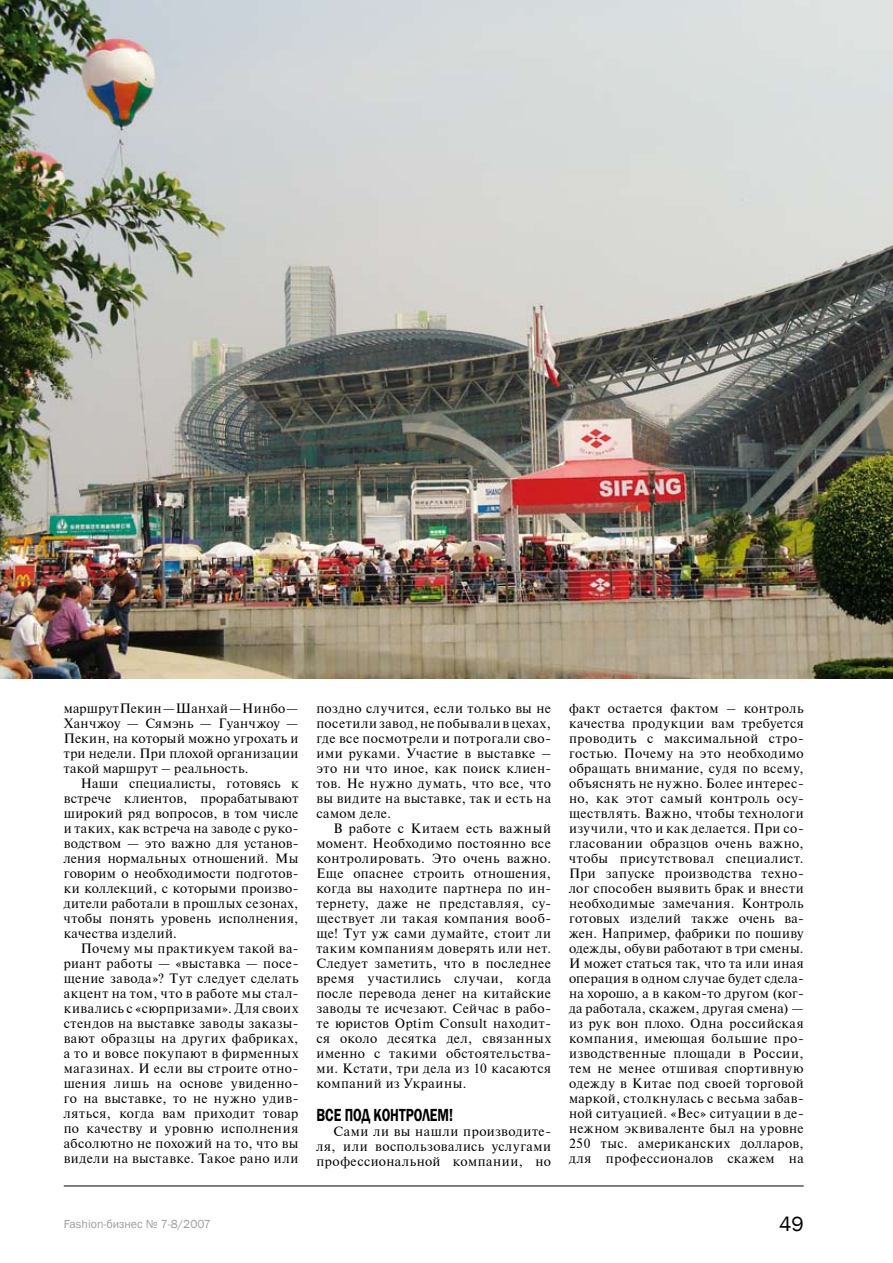
<style>
.page{position:relative;width:893px;height:1263px;background:#fff}
.page>*{position:absolute;margin:0;border:0;box-sizing:border-box;transform-origin:0 0}
.t1{font:21px "Franklin Gothic";color:#000}
.t2{font:600 18px "Franklin Gothic";color:#000;scale:.75 1}
.t3{font:13.5px/15px "Newton C";letter-spacing:.035em;color:#000;text-align:justify}
.t4{font:12px "Franklin Gothic";color:#9c9d9f}
</style>
<div class="page">
<hr style="left:64px;top:1185px;width:740px;height:1px;background:#000">
<img style="left:0;top:0;width:893px;height:678px">
<p class="t3" style="left:64px;top:701px;width:236px">маршрут Пекин — Шанхай — Нинбо — Ханчжоу — Сямэнь — Гуанчжоу — Пекин, на который можно угрохать и три недели. При плохой организации такой маршрут – реальность.</p>
<p class="t3" style="left:64px;top:776px;width:236px;text-indent:17px">Наши специалисты, готовясь к встрече клиентов, прорабатывают широкий ряд вопросов, в том числе и таких, как встреча на заводе с руко&shy;водством — это важно для установ&shy;ления нормальных отношений. Мы говорим о необходимости подготов&shy;ки коллекций, с которыми произво&shy;дители работали в прошлых сезонах, чтобы понять уровень исполнения, качества изделий.</p>
<p class="t3" style="left:64px;top:941px;width:236px;text-indent:17px">Почему мы практикуем такой ва&shy;риант работы — «выставка — посе&shy;щение завода»? Тут следует сделать акцент на том, что в работе мы стал&shy;кивались с «сюрпризами». Для своих стендов на выставке заводы заказы&shy;вают образцы на других фабриках, а то и вовсе покупают в фирменных магазинах. И если вы строите отно&shy;шения лишь на основе увиденно&shy;го на выставке, то не нужно удив&shy;ляться, когда вам приходит товар по качеству и уровню исполнения абсолютно не похожий на то, что вы видели на выставке. Такое рано или</p>
<p class="t3" style="left:316px;top:701px;width:236px">поздно случится, если только вы не посетили завод, не побывали в цехах, где все посмотрели и потрогали сво&shy;ими руками. Участие в выставке – это ни что иное, как поиск клиен&shy;тов. Не нужно думать, что все, что вы видите на выставке, так и есть на самом деле.</p>
<p class="t3" style="left:316px;top:821px;width:236px;text-indent:17px">В работе с Китаем есть важный момент. Необходимо постоянно все контролировать. Это очень важно.<br>Еще опаснее строить отношения, когда вы находите партнера по ин&shy;тернету, даже не представляя, су&shy;ществует ли такая компания вооб&shy;ще! Тут уж сами думайте, стоит ли таким компаниям доверять или нет.<br>Следует заметить, что в последнее время участились случаи, когда после перевода денег на китайские заводы те исчезают. Сейчас в рабо&shy;те юристов Optim Consult находит&shy;ся около десятка дел, связанных именно с такими обстоятельства&shy;ми. Кстати, три дела из 10 касаются компаний из Украины.</p>
<h2 class="t2" style="left:316px;top:1104px;width:184px">Все под контролем!</h2>
<p class="t3" style="left:316px;top:1124px;width:236px;text-indent:17px">Сами ли вы нашли производите&shy;ля, или воспользовались услугами профессиональной компании, но</p>
<p class="t3" style="left:569px;top:701px;width:236px">факт остается фактом – контроль качества продукции вам требуется проводить с максимальной стро&shy;гостью. Почему на это необходимо обращать внимание, судя по всему, объяснять не нужно. Более интерес&shy;но, как этот самый контроль осу&shy;ществлять. Важно, чтобы технологи изучили, что и как делается. При со&shy;гласовании образцов очень важно, чтобы присутствовал специалист.<br>При запуске производства техно&shy;лог способен выявить брак и внести необходимые замечания. Контроль готовых изделий также очень ва&shy;жен. Например, фабрики по пошиву одежды, обуви работают в три смены.<br>И может статься так, что та или иная операция в одном случае будет сдела&shy;на хорошо, а в каком-то другом (ког&shy;да работала, скажем, другая смена) — из рук вон плохо. Одна российская компания, имеющая большие про&shy;изводственные площади в России, тем не менее отшивая спортивную одежду в Китае под своей торговой маркой, столкнулась с весьма забав&shy;ной ситуацией. «Вес» ситуации в де&shy;нежном эквиваленте был на уровне 250 тыс. американских долларов, для профессионалов скажем на</p>
<p class="t4" style="left:64px;top:1216px;width:148px">Fashion-бизнес № 7-8/2007</p>
<h1 class="t1" style="left:779px;top:1211px;width:26px">49</h1>
</div>
